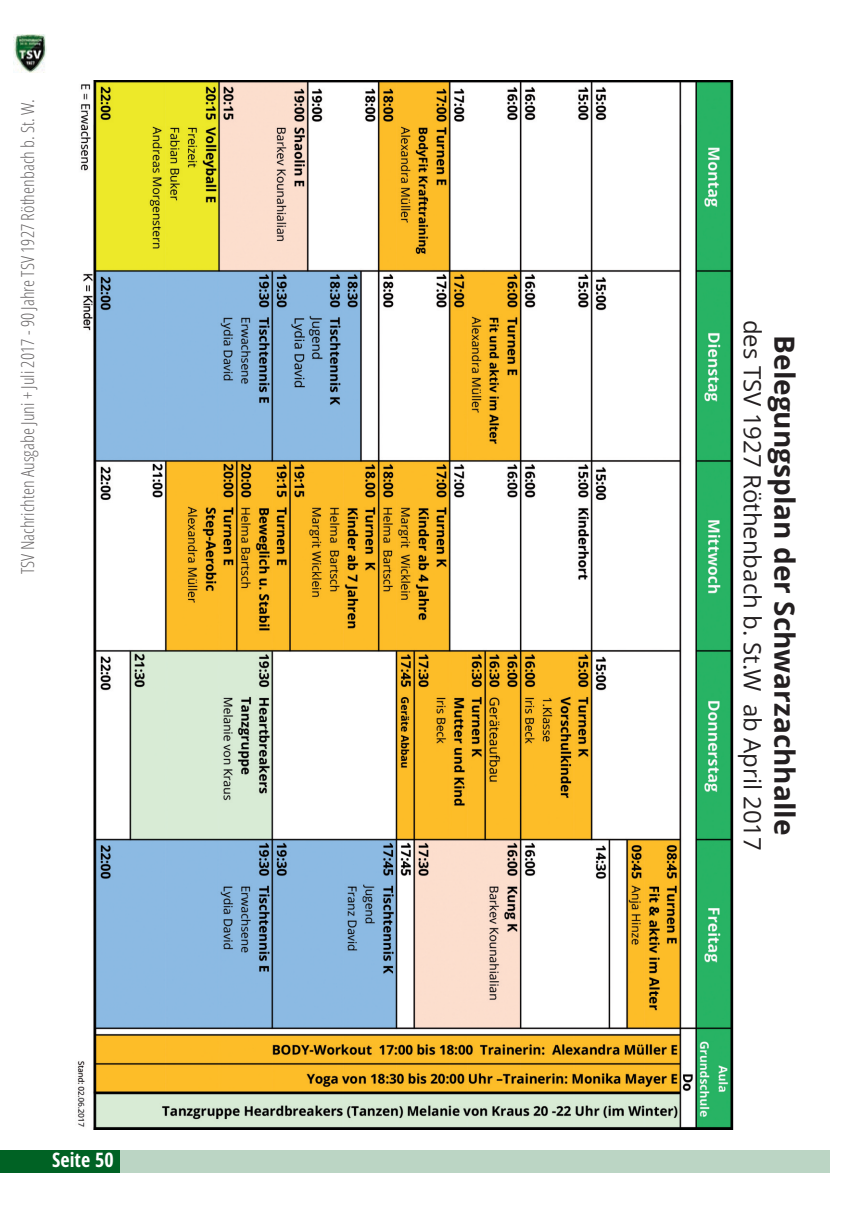
<style>
.page{position:relative;width:843px;height:1209px;background:#fff}
.page>*{position:absolute;margin:0;border:0;box-sizing:border-box;transform-origin:0 0}
.t1{font:700 28px "Open Sans";color:#231f20}
.t2{font:24px "Open Sans";color:#231f20}
.t3{font:700 condensed 20px "Open Sans";color:#fff}
.t4{font:300 condensed 18px "Open Sans";color:rgb(35 31 32/.69)}
</style>
<div class="page">
<div style="left:0;top:1150px;width:120px;height:22px;background:#006224"></div>
<div style="left:120px;top:1150px;width:709px;height:22px;background:#bbd5c4"></div>
<img style="left:14px;top:35px;width:32px;height:37px">
<img style="left:77px;top:81px;width:656px;height:1048px">
<p class="t4" style="left:17px;top:574px;width:476px;rotate:-90deg">TSV Nachrichten Ausgabe Juni + Juli 2017 - 90 Jahre TSV 1927 Röthenbach b. St. W.</p>
<p class="t3" style="left:52px;top:1149px;width:63px">Seite 50</p>
<h2 class="t2" style="left:766px;top:320px;width:533px;rotate:90deg">des TSV 1927 Röthenbach b. St.W ab April 2017</h2>
<h1 class="t1" style="left:800px;top:335px;width:502px;rotate:90deg">Belegungsplan der Schwarzachhalle</h1>
</div>
